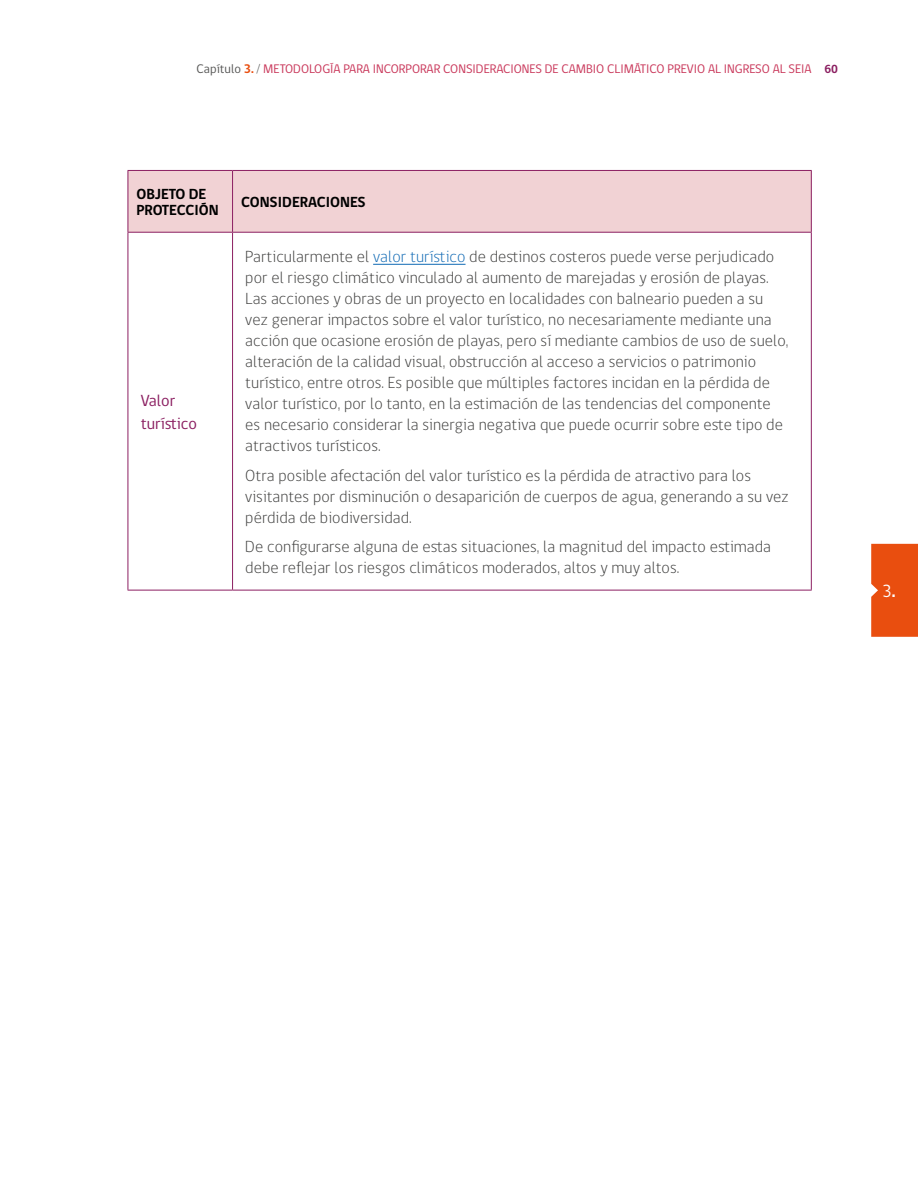
<style>
.page{position:relative;width:918px;height:1188px;background:#fff}
.page>*{position:absolute;margin:0;border:0;box-sizing:border-box;transform-origin:0 0}
.t1{font:18px "gob CL";color:#fff;scale:.95 1}
.Texto___TABLA_sin_ju{font:300 16.5px/21px "gob CL";letter-spacing:.005em;color:#3c3c3b}
.Subtitulos__TABLA{font:16.5px/22.5px "gob CL";color:#8b1f61}
.Titulo___TABLA{font:700 15px/16.5px "gob CL";color:#000}
.t2{font:12.75px "gob CL";color:#c9375a}
.s1{color:#575756}
.s2{font-weight:700;color:#e94e0f}
.s3{font-weight:700;font-size:12px;color:#8b1f61}
.s4{color:#0f69b4}
.s5{font-weight:700}
</style>
<div class="page">
<div style="left:129px;top:171px;width:682px;height:61px;background:#f1d2d4"></div>
<hr style="left:232px;top:171px;width:1px;height:61px;background:#8b1f61">
<hr style="left:128px;top:233px;width:1px;height:357px;background:#8b1f61">
<hr style="left:811px;top:233px;width:1px;height:357px;background:#8b1f61">
<hr style="left:128px;top:590px;width:105px;height:1px;background:#8b1f61">
<hr style="left:233px;top:590px;width:579px;height:1px;background:#8b1f61">
<hr style="left:128px;top:170px;width:105px;height:1px;background:#8b1f61">
<hr style="left:128px;top:171px;width:1px;height:61px;background:#8b1f61">
<hr style="left:233px;top:170px;width:579px;height:1px;background:#8b1f61">
<hr style="left:811px;top:171px;width:1px;height:61px;background:#8b1f61">
<hr style="left:128px;top:232px;width:105px;height:1px;background:#8b1f61">
<hr style="left:233px;top:232px;width:579px;height:1px;background:#8b1f61">
<hr style="left:232px;top:233px;width:1px;height:357px;background:#8b1f61">
<hr style="left:373px;top:264px;width:93px;height:1px;background:#0f69b4">
<div style="left:871px;top:544px;width:47px;height:93px;background:#e94e0f"></div>
<p class="t2" style="left:197px;top:60px;width:643px"><span class="s1">Capítulo</span> <span class="s2">3.</span> <span class="s1">/</span> METODOLOGÍA PARA INCORPORAR CONSIDERACIONES DE CAMBIO CLIMÁTICO PREVIO AL INGRESO AL SEIA <span class="s3">60</span></p>
<p class="Titulo___TABLA" style="left:136px;top:186px;width:84px">OBJETO DE<br>PROTECCIÓN</p>
<p class="Titulo___TABLA" style="left:241px;top:194px;width:126px">CONSIDERACIONES</p>
<p class="Subtitulos__TABLA" style="left:141px;top:390px;width:58px">Valor turístico</p>
<p class="Texto___TABLA_sin_ju" style="left:245px;top:246px;width:545px">Particularmente el <span class="s4">valor turístico</span> de destinos costeros puede verse perjudicado por el riesgo climático vinculado al aumento de marejadas y erosión de playas.<br>Las acciones y obras de un proyecto en localidades con balneario pueden a su vez generar impactos sobre el valor turístico, no necesariamente mediante una acción que ocasione erosión de playas, pero sí mediante cambios de uso de suelo, alteración de la calidad visual, obstrucción al acceso a servicios o patrimonio turístico, entre otros. Es posible que múltiples factores incidan en la pérdida de valor turístico, por lo tanto, en la estimación de las tendencias del componente es necesario considerar la sinergia negativa que puede ocurrir sobre este tipo de atractivos turísticos.</p>
<p class="Texto___TABLA_sin_ju" style="left:245px;top:465px;width:545px">Otra posible afectación del valor turístico es la pérdida de atractivo para los visitantes por disminución o desaparición de cuerpos de agua, generando a su vez pérdida de biodiversidad.</p>
<p class="Texto___TABLA_sin_ju" style="left:245px;top:537px;width:527px">De configurarse alguna de estas situaciones, la magnitud del impacto estimada debe reflejar los riesgos climáticos moderados, altos y muy altos.</p>
<p class="t1" style="left:883px;top:578px;width:15px">3<span class="s5">.</span></p>
</div>
